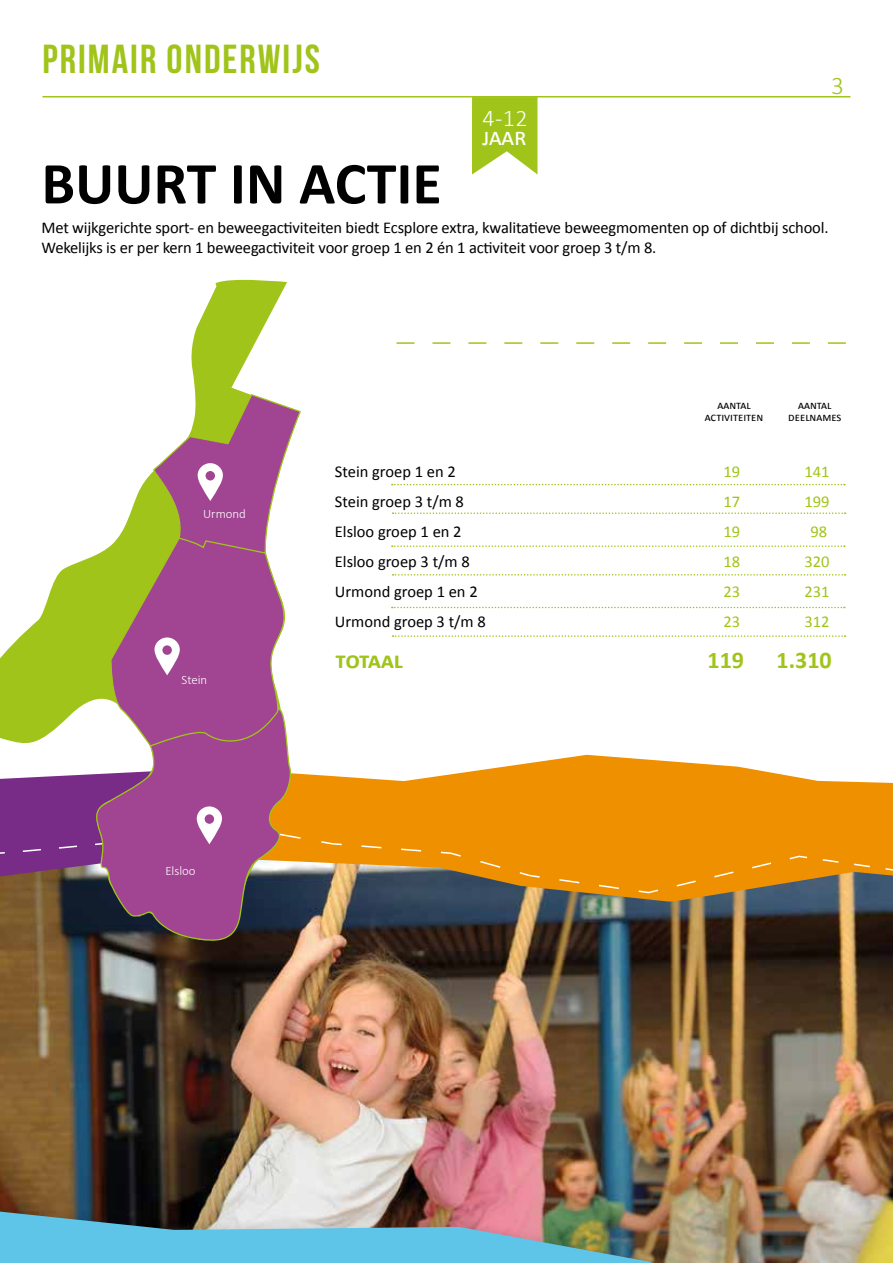
<style>
.page{position:relative;width:893px;height:1263px;background:#fff}
.page>*{position:absolute;margin:0;border:0;box-sizing:border-box;transform-origin:0 0}
.t1{font:700 60px "Calibri";color:#000}
.t2{font:700 40.5px "Bebas Neue";letter-spacing:.05em;color:#a0c419}
.t3{font:25.5px "Calibri";color:#fff}
.t4{font:300 25.5px "Calibri";color:#a0c419}
.t5{font:700 24px "Calibri";color:#a0c419}
.t6{font:300 24px "Calibri";color:#fff}
.t7{font:16.5px/19.5px "Calibri";letter-spacing:-.01em;color:#000}
.t8{font:16.5px "Calibri";color:#a0c419}
.t9{font:300 12.9px "Calibri";color:#fff}
.t10{font:12px/12px "Calibri";color:#000;text-align:center}
</style>
<div class="page">
<hr style="left:43px;top:96px;width:807px;height:1px;background:#a0c419">
<img style="left:0;top:902px;width:893px;height:361px">
<svg style="left:297px;top:894px;width:596px;height:8px;background:#64665e"></svg>
<svg style="left:313px;top:755px;width:580px;height:73px;fill:#ef9000"></svg>
<svg style="left:472px;top:97px;width:65px;height:77px;background:#adcc3a"></svg>
<svg style="left:396px;top:342px;width:450px;height:2px"></svg>
<svg style="left:392px;top:484px;width:453px;height:1px"></svg>
<svg style="left:392px;top:545px;width:453px;height:2px"></svg>
<svg style="left:392px;top:607px;width:453px;height:1px"></svg>
<svg style="left:393px;top:512px;width:453px;height:2px"></svg>
<svg style="left:393px;top:574px;width:453px;height:2px"></svg>
<svg style="left:393px;top:635px;width:453px;height:2px"></svg>
<svg style="left:297px;top:828px;width:596px;height:66px;background:#d18819"></svg>
<svg style="left:0;top:279px;width:297px;height:664px"></svg>
<svg style="left:87px;top:705px;width:205px;height:239px;background:#764f74"></svg>
<svg style="left:110px;top:393px;width:191px;height:360px"></svg>
<svg style="left:0;top:765px;width:313px;height:111px;background:#a35689"></svg>
<div style="left:0;top:1192px;width:743px;height:71px;background:#000;opacity:.09"></div>
<img style="left:0;top:1211px;width:652px;height:52px">
<h2 class="t2" style="left:43px;top:37px;width:279px">PRIMAIR ONDERWIJS</h2>
<h3 class="t6" style="left:482px;top:103px;width:47px">4-12</h3>
<h3 class="t3" style="left:482px;top:121px;width:46px">jaar</h3>
<h3 class="t4" style="left:831px;top:67px;width:14px">3</h3>
<h1 class="t1" style="left:41px;top:141px;width:402px">BUURT IN ACTIE</h1>
<p class="t7" style="left:41px;top:217px;width:789px">Met wijkgerichte sport- en beweegactiviteiten biedt Ecsplore extra, kwalitatieve beweegmomenten op of dichtbij school.<br>Wekelijks is er per kern 1 beweegactiviteit voor groep 1 en 2 én 1 activiteit voor groep 3 t/m 8.</p>
<p class="t9" style="left:203px;top:506px;width:44px">Urmond</p>
<p class="t9" style="left:181px;top:671px;width:27px">Stein</p>
<p class="t9" style="left:165px;top:863px;width:32px">Elsloo</p>
<p class="t10" style="left:705px;top:398px;width:60px">aantal activiteiten</p>
<p class="t10" style="left:788px;top:399px;width:55px">aantal deelnames</p>
<p class="t7" style="left:335px;top:461px;width:122px">Stein groep 1 en 2</p>
<p class="t8" style="left:723px;top:461px;width:18px">19</p>
<p class="t8" style="left:804px;top:461px;width:27px">141</p>
<p class="t7" style="left:335px;top:491px;width:131px">Stein groep 3 t/m 8</p>
<p class="t8" style="left:723px;top:491px;width:18px">17</p>
<p class="t8" style="left:804px;top:491px;width:27px">199</p>
<p class="t7" style="left:335px;top:521px;width:128px">Elsloo groep 1 en 2</p>
<p class="t8" style="left:723px;top:521px;width:18px">19</p>
<p class="t8" style="left:810px;top:521px;width:18px">98</p>
<p class="t7" style="left:335px;top:551px;width:137px">Elsloo groep 3 t/m 8</p>
<p class="t8" style="left:723px;top:551px;width:18px">18</p>
<p class="t8" style="left:804px;top:551px;width:27px">320</p>
<p class="t7" style="left:335px;top:581px;width:144px">Urmond groep 1 en 2</p>
<p class="t8" style="left:723px;top:581px;width:18px">23</p>
<p class="t8" style="left:804px;top:581px;width:27px">231</p>
<p class="t7" style="left:335px;top:611px;width:153px">Urmond groep 3 t/m 8</p>
<p class="t8" style="left:723px;top:611px;width:18px">23</p>
<p class="t8" style="left:804px;top:611px;width:27px">312</p>
<h3 class="t5" style="left:336px;top:643px;width:69px">totaal</h3>
<h3 class="t5" style="left:708px;top:643px;width:38px">119</h3>
<h3 class="t5" style="left:777px;top:643px;width:57px">1.310</h3>
</div>
